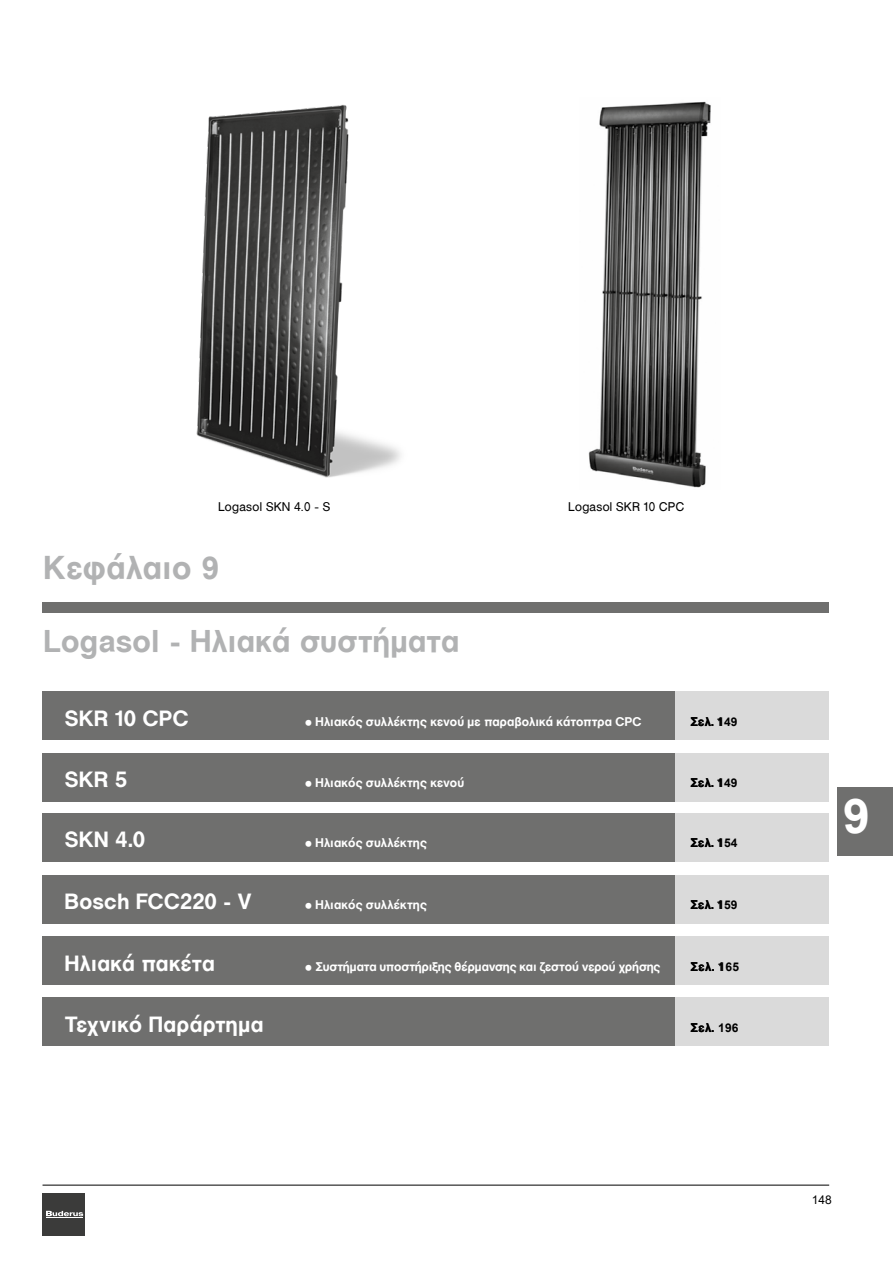
<style>
.page{position:relative;width:893px;height:1263px;background:#fff}
.page>*{position:absolute;margin:0;border:0;box-sizing:border-box;transform-origin:0 0}
.t1{font:700 48px "Arial";color:#fff}
.t2{font:700 31.5px "Mg Helvetica UC Pol";color:#b1b2b3}
.t3{font:700 30px "Mg Helvetica UC Pol";color:#b1b2b3}
.t4{font:700 21px "Mg Helvetica UC Pol";color:#fff}
.t5{font:700 12px "Mg Helvetica UC Pol";letter-spacing:-.005em;color:#fff}
.t6{font:700 12px "Mg Helvetica UC Pol";color:#000}
.t7{font:12px "Mg Helvetica UC Pol";letter-spacing:.02em;color:#000}
.t8{font:12px "Arial";color:#000}
.s1{font-family:"Arial"}
</style>
<div class="page">
<hr style="left:43px;top:1185px;width:786px;height:1px;background:#000">
<div style="left:43px;top:1193px;width:42px;height:43px;background:#3b3b3a"></div>
<hr style="left:46px;top:1217px;width:37px;height:1px;background:#fff">
<svg style="left:46px;top:1211px;width:37px;height:5px"></svg>
<div style="left:837px;top:787px;width:56px;height:69px;background:#6f6f6e"></div>
<img style="left:196px;top:105px;width:205px;height:373px">
<div style="left:43px;top:602px;width:786px;height:11px;background:#6f6f6e"></div>
<img style="left:588px;top:101px;width:123px;height:387px">
<div style="left:43px;top:691px;width:637px;height:49px;background:#6f6f6e"></div>
<div style="left:43px;top:753px;width:637px;height:48px;background:#6f6f6e"></div>
<div style="left:675px;top:691px;width:154px;height:49px;background:#dadada"></div>
<div style="left:675px;top:753px;width:154px;height:48px;background:#dadada"></div>
<div style="left:43px;top:998px;width:637px;height:48px;background:#6f6f6e"></div>
<div style="left:675px;top:998px;width:154px;height:48px;background:#dadada"></div>
<div style="left:43px;top:936px;width:637px;height:49px;background:#6f6f6e"></div>
<div style="left:675px;top:936px;width:154px;height:49px;background:#dadada"></div>
<div style="left:43px;top:813px;width:637px;height:48px;background:#6f6f6e"></div>
<div style="left:43px;top:875px;width:637px;height:48px;background:#6f6f6e"></div>
<div style="left:675px;top:813px;width:154px;height:48px;background:#dadada"></div>
<div style="left:675px;top:875px;width:154px;height:48px;background:#dadada"></div>
<p class="t7" style="left:218px;top:499px;width:114px">Logasol SKN 4.0 - S</p>
<p class="t7" style="left:569px;top:499px;width:117px">Logasol SKR 10 CPC</p>
<h2 class="t2" style="left:44px;top:547px;width:177px">Κεφάλαιο <span class="s1">9</span></h2>
<h3 class="t3" style="left:44px;top:622px;width:417px">Logasol - Ηλιακά συστήματα</h3>
<h3 class="t4" style="left:65px;top:705px;width:126px">SKR 10 CPC</h3>
<p class="t5" style="left:305px;top:714px;width:338px">• Ηλιακός συλλέκτης κενού με παραβολικά κάτοπτρα CPC</p>
<p class="t6" style="left:691px;top:714px;width:49px">Σελ. <span class="s1">49</span></p>
<h3 class="t4" style="left:94px;top:705px;width:53px">N 4.0</h3>
<p class="t6" style="left:718px;top:714px;width:6px">1</p>
<h3 class="t4" style="left:65px;top:766px;width:85px">C N 2.0</h3>
<h3 class="t4" style="left:65px;top:766px;width:64px">SKR 5</h3>
<p class="t5" style="left:305px;top:775px;width:161px">• Ηλιακός συλλέκτης κενού</p>
<p class="t6" style="left:691px;top:775px;width:49px">Σελ. <span class="s1">49</span></p>
<p class="t6" style="left:718px;top:775px;width:6px">1</p>
<h3 class="t4" style="left:65px;top:826px;width:82px">SKN 4.0</h3>
<p class="t5" style="left:305px;top:835px;width:123px">• Ηλιακός συλλέκτης</p>
<p class="t6" style="left:691px;top:835px;width:49px">Σελ. <span class="s1">54</span></p>
<p class="t6" style="left:718px;top:835px;width:6px">1</p>
<h3 class="t4" style="left:65px;top:888px;width:85px">CKN 2.0</h3>
<h3 class="t4" style="left:65px;top:888px;width:189px">Bosch FCC220 - V</h3>
<p class="t5" style="left:305px;top:897px;width:123px">• Ηλιακός συλλέκτης</p>
<p class="t6" style="left:691px;top:897px;width:49px">Σελ. <span class="s1">59</span></p>
<p class="t6" style="left:718px;top:897px;width:6px">1</p>
<h3 class="t4" style="left:65px;top:950px;width:152px">Ηλιακά πακέτα</h3>
<p class="t5" style="left:305px;top:959px;width:357px">• Συστήματα υποστήριξης θέρμανσης και ζεστού νερού χρήσης</p>
<p class="t6" style="left:691px;top:959px;width:50px">Σελ. <span class="s1">165</span></p>
<h3 class="t4" style="left:65px;top:1011px;width:200px">Τεχνικό Παράρτημα</h3>
<p class="t6" style="left:690px;top:1020px;width:50px">Σελ. <span class="s1">196</span></p>
<h1 class="t1" style="left:843px;top:782px;width:28px">9</h1>
<p class="t8" style="left:812px;top:1192px;width:21px">148</p>
</div>
